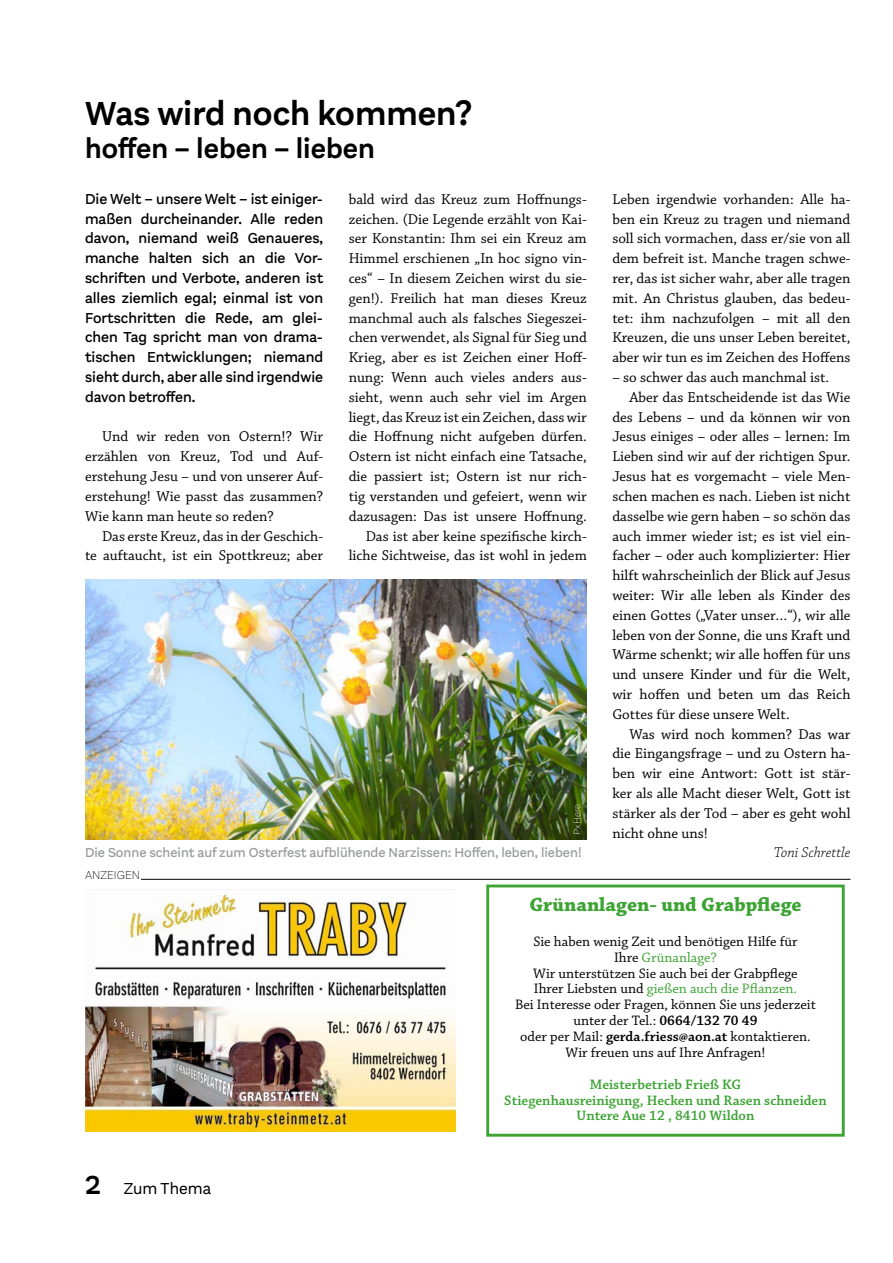
<style>
.page{position:relative;width:893px;height:1263px;background:#fff}
.page>*{position:absolute;margin:0;border:0;box-sizing:border-box;transform-origin:0 0}
.t1{font:600 34.5px "Aestetico";color:#000}
.t2{font:600 28.5px "Aestetico";color:#000}
.t3{font:700 20.25px "Chaparral Pro";color:#3da434}
.t4{font:16.5px "Aestetico";color:#000}
.t5{font:15px/19.8px "Chaparral Pro";color:#000;text-align:justify}
.t6{font:500 15px/19.8px "Aestetico";color:#000;text-align:justify}
.t7{font:italic 300 15px "Chaparral Pro";color:#000}
.t8{font:14.4px/15.9px "Chaparral Pro";color:#000;text-align:center}
.t9{font:600 14.4px/15.9px "Chaparral Pro";color:#3da434;text-align:center}
.t10{font:500 13.5px "Aestetico";color:#9c9d9d}
.t11{font:200 12px "Aestetico";color:#000}
.t12{font:200 9.75px "Aestetico";color:#fff}
.s1{font-weight:600;font-size:27px}
.s2{color:#3da434}
.s3{font-weight:600}
</style>
<div class="page">
<img style="left:85px;top:889px;width:370px;height:243px">
<div style="left:486px;top:884px;width:359px;height:253px;border:3px solid #3da434"></div>
<img style="left:85px;top:579px;width:502px;height:261px">
<hr style="left:141px;top:879px;width:709px;height:1px;background:#000">
<h1 class="t1" style="left:85px;top:93px;width:389px">Was wird noch kommen?</h1>
<h2 class="t2" style="left:85px;top:131px;width:291px">hoffen – leben – lieben</h2>
<p class="t6" style="left:85px;top:189px;width:240px">Die Welt – unsere Welt – ist einiger&shy;maßen durcheinander. Alle reden davon, niemand weiß Genaueres, manche halten sich an die Vor&shy;schriften und Verbote, anderen ist alles ziemlich egal; einmal ist von Fortschritten die Rede, am glei&shy;chen Tag spricht man von drama&shy;tischen Entwicklungen; niemand sieht durch, aber alle sind irgendwie davon betroffen.</p>
<p class="t5" style="left:85px;top:427px;width:240px;text-indent:17px">Und wir reden von Ostern!? Wir erzählen von Kreuz, Tod und Auf&shy;erstehung Jesu – und von unserer Auf&shy;erstehung! Wie passt das zusammen?<br>Wie kann man heute so reden?</p>
<p class="t5" style="left:85px;top:526px;width:240px;text-align:right">Das erste Kreuz, das in der Geschich-<br>te auftaucht, ist ein Spottkreuz; aber</p>
<p class="t5" style="left:349px;top:190px;width:240px;text-align:right">bald wird das Kreuz zum Hoffnungs&shy;zeichen. (Die Legende erzählt von Kai&shy;ser Konstantin: Ihm sei ein Kreuz am Himmel erschienen „In hoc signo vin&shy;ces“ – In diesem Zeichen wirst du sie&shy;gen!). Freilich hat man dieses Kreuz manchmal auch als falsches Siegeszei&shy;chen verwendet, als Signal für Sieg und Krieg, aber es ist Zeichen einer Hoff&shy;nung: Wenn auch vieles anders aus&shy;sieht, wenn auch sehr viel im Argen liegt, das Kreuz ist ein Zeichen, dass wir die Hoffnung nicht aufgeben dürfen.<br>Ostern ist nicht einfach eine Tatsache, die passiert ist; Ostern ist nur rich&shy;tig verstanden und gefeiert, wenn wir dazusagen: Das ist unsere Hoffnung.<br>Das ist aber keine spezifische kirch&shy;liche Sichtweise, das ist wohl in jedem</p>
<p class="t5" style="left:612px;top:190px;width:240px">Leben irgendwie vorhanden: Alle ha&shy;ben ein Kreuz zu tragen und niemand soll sich vormachen, dass er/sie von all dem befreit ist. Manche tragen schwe&shy;rer, das ist sicher wahr, aber alle tragen mit. An Christus glauben, das bedeu&shy;tet: ihm nachzufolgen – mit all den Kreuzen, die uns unser Leben bereitet, aber wir tun es im Zeichen des Hoffens</p>
<p class="t5" style="left:612px;top:368px;width:218px">– so schwer das auch manchmal ist.</p>
<p class="t5" style="left:629px;top:388px;width:223px">Aber das Entscheidende ist das Wie</p>
<p class="t5" style="left:612px;top:408px;width:240px">des Lebens – und da können wir von</p>
<p class="t5" style="left:612px;top:427px;width:240px">Jesus einiges – oder alles – lernen: Im</p>
<p class="t5" style="left:612px;top:447px;width:240px">Lieben sind wir auf der richtigen Spur.</p>
<p class="t5" style="left:612px;top:467px;width:240px">Jesus hat es vorgemacht – viele Men-</p>
<p class="t5" style="left:612px;top:487px;width:240px">schen machen es nach. Lieben ist nicht</p>
<p class="t5" style="left:612px;top:507px;width:240px">dasselbe wie gern haben – so schön das</p>
<p class="t5" style="left:612px;top:526px;width:240px">auch immer wieder ist; es ist viel ein-</p>
<p class="t5" style="left:612px;top:546px;width:240px">facher – oder auch komplizierter: Hier</p>
<p class="t5" style="left:612px;top:566px;width:240px">hilft wahrscheinlich der Blick auf Jesus</p>
<p class="t5" style="left:612px;top:586px;width:240px">weiter: Wir alle leben als Kinder des</p>
<p class="t5" style="left:612px;top:606px;width:240px">einen Gottes („Vater unser…“), wir alle</p>
<p class="t5" style="left:612px;top:625px;width:240px">leben von der Sonne, die uns Kraft und</p>
<p class="t5" style="left:612px;top:645px;width:240px">Wärme schenkt; wir alle hoffen für uns</p>
<p class="t5" style="left:612px;top:665px;width:240px">und unsere Kinder und für die Welt,</p>
<p class="t5" style="left:612px;top:685px;width:240px">wir hoffen und beten um das Reich</p>
<p class="t5" style="left:612px;top:705px;width:179px">Gottes für diese unsere Welt.</p>
<p class="t5" style="left:629px;top:724px;width:223px">Was wird noch kommen? Das war</p>
<p class="t5" style="left:612px;top:744px;width:240px">die Eingangsfrage – und zu Ostern ha-</p>
<p class="t5" style="left:612px;top:764px;width:240px">ben wir eine Antwort: Gott ist stär-</p>
<p class="t5" style="left:612px;top:784px;width:240px">ker als alle Macht dieser Welt, Gott ist</p>
<p class="t5" style="left:612px;top:804px;width:240px">stärker als der Tod – aber es geht wohl</p>
<p class="t5" style="left:612px;top:823px;width:97px">nicht ohne uns!</p>
<p class="t7" style="left:774px;top:844px;width:78px">Toni Schrettle</p>
<p class="t12" style="left:572px;top:835px;width:32px;rotate:-90deg">PxHere</p>
<p class="t10" style="left:85px;top:845px;width:498px">Die Sonne scheint auf zum Osterfest aufblühende Narzissen: Hoffen, leben, lieben!</p>
<p class="t11" style="left:85px;top:869px;width:56px">ANZEIGEN</p>
<p class="t4" style="left:85px;top:1179px;width:128px"><span class="s1">2</span> Zum Thema</p>
<h3 class="t3" style="left:529px;top:892px;width:274px">Grünanlagen- und Grabpflege</h3>
<p class="t8" style="left:515px;top:934px;width:302px">Sie haben wenig Zeit und benötigen Hilfe für<br>Ihre <span class="s2">Grünanlage?<br></span>Wir unterstützen Sie auch bei der Grabpflege<br>Ihrer Liebsten und <span class="s2">gießen auch die Pflanzen.<br></span>Bei Interesse oder Fragen, können Sie uns jederzeit unter der Tel.: <span class="s3">0664/132 70 49<br></span>oder per Mail: <span class="s3">gerda.friess@aon.at</span> kontaktieren.<br>Wir freuen uns auf Ihre Anfragen!</p>
<p class="t9" style="left:504px;top:1076px;width:324px">Meisterbetrieb Frieß KG<br>Stiegenhausreinigung, Hecken und Rasen schneiden<br>Untere Aue 12 , 8410 Wildon</p>
</div>
